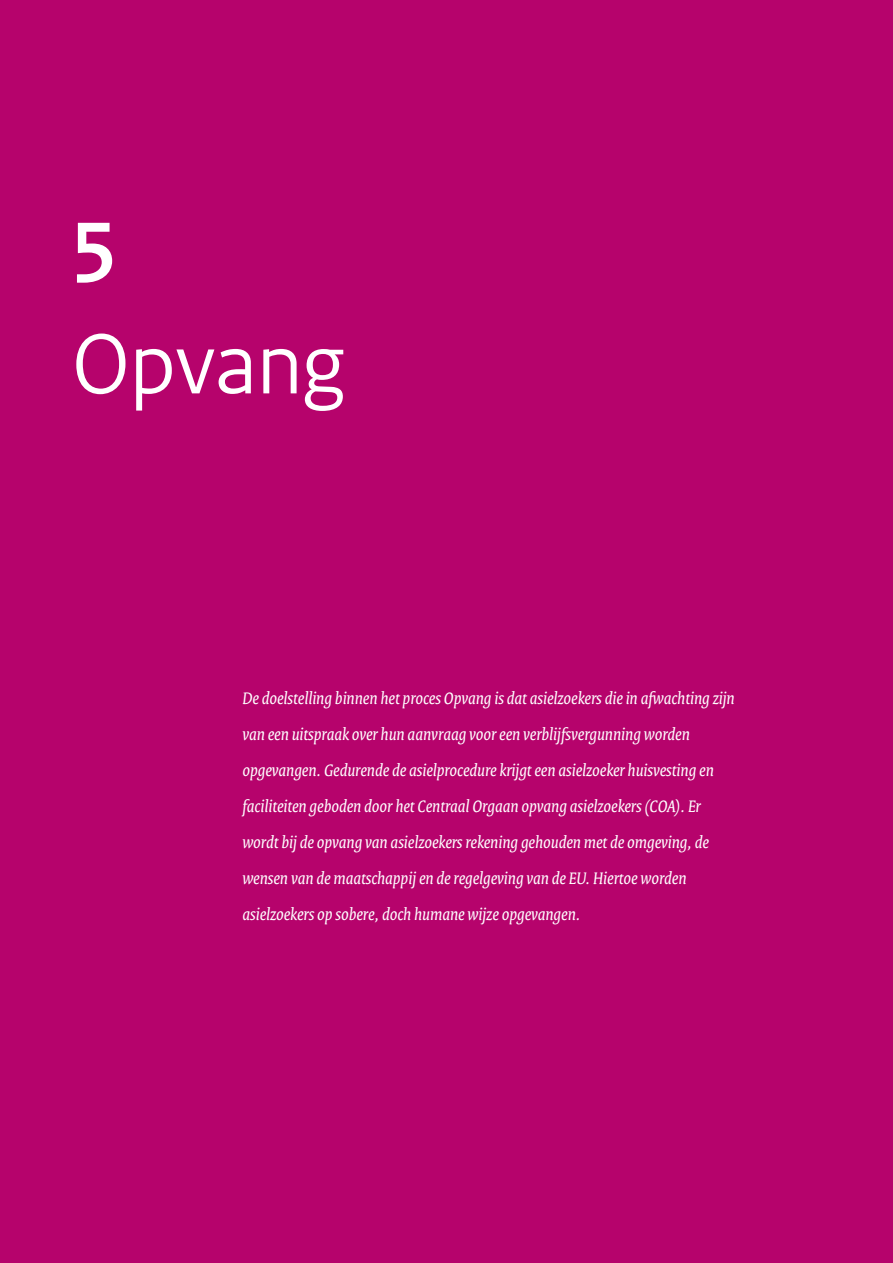
<style>
.page{position:relative;width:893px;height:1263px;background:#b6036c}
.page>*{position:absolute;margin:0;border:0;box-sizing:border-box;transform-origin:0 0}
.t1{font:90px "Rijksoverheid Sans Heading";color:#fff}
.t2{font:700 90px "Rijksoverheid Sans Heading";color:#fff}
.t3{font:italic 18px/36px "Rijksoverheid Serif";color:#fff}
</style>
<div class="page">
<h1 class="t2" style="left:72px;top:187px;width:46px">5</h1>
<h1 class="t1" style="left:72px;top:312px;width:274px">Opvang</h1>
<p class="t3" style="left:242px;top:680px;width:494px">De doelstelling binnen het proces Opvang is dat asielzoekers die in afwachting zijn van een uitspraak over hun aanvraag voor een verblijfsvergunning worden opgevangen. Gedurende de asielprocedure krijgt een asielzoeker huisvesting en faciliteiten geboden door het Centraal Orgaan opvang asielzoekers (COA). Er wordt bij de opvang van asielzoekers rekening gehouden met de omgeving, de wensen van de maatschappij en de regelgeving van de EU. Hiertoe worden asielzoekers op sobere, doch humane wijze opgevangen.</p>
</div>
